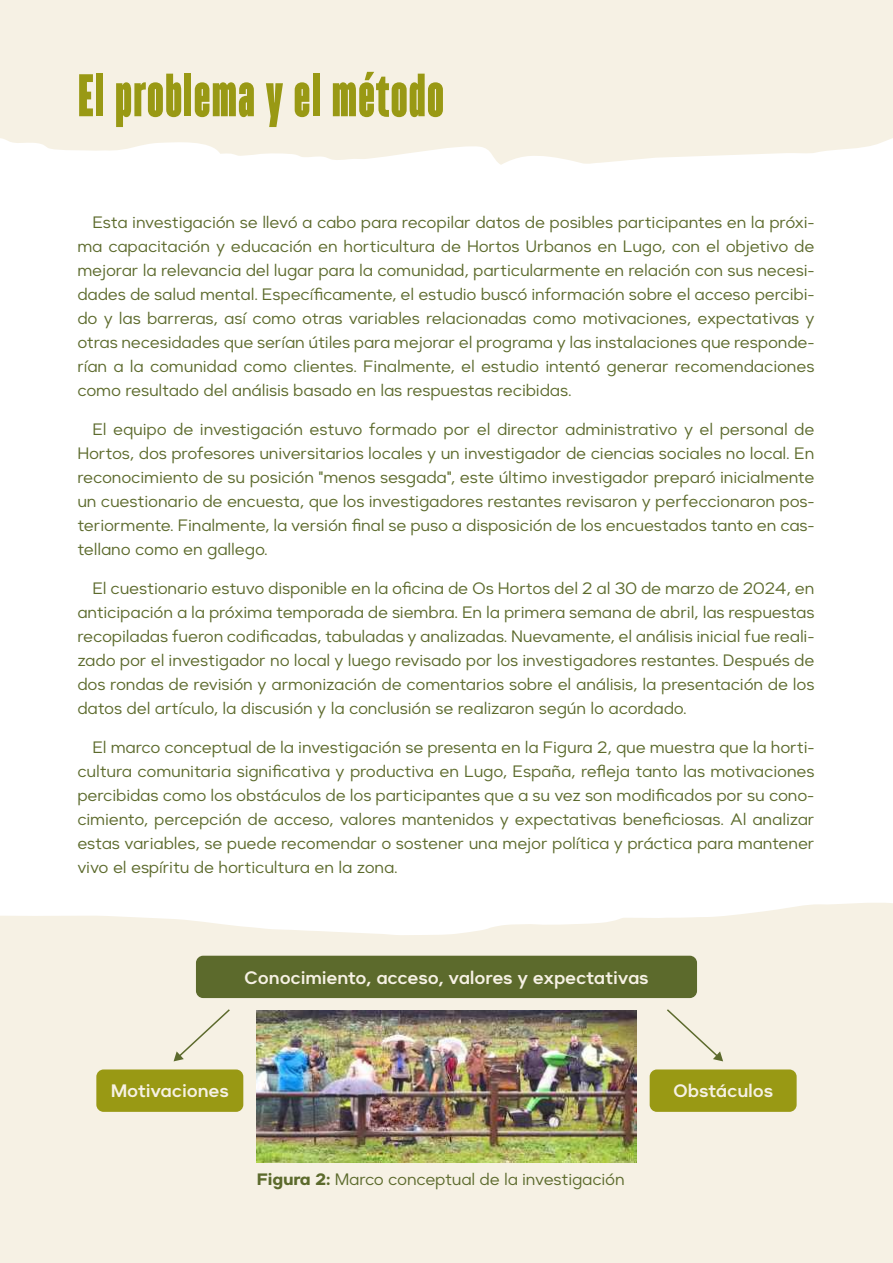
<style>
.page{position:relative;width:893px;height:1263px;background:#fff}
.page>*{position:absolute;margin:0;border:0;box-sizing:border-box;transform-origin:0 0}
.t1{font:900 60px "TT Bluescreens";letter-spacing:.02em;color:#999914}
.t2{font:600 18px "Suprema";letter-spacing:-.01em;color:#f6f1e4}
.t3{font:16.5px/24px "Suprema";letter-spacing:-.01em;color:#5c6a2c;text-align:justify}
.s1{font-weight:700}
</style>
<div class="page">
<svg style="left:0;top:903px;width:893px;height:360px;background:#f5f1e5"></svg>
<svg style="left:0;top:0;width:893px;height:165px;background:#f6f2e5"></svg>
<img style="left:257px;top:1011px;width:379px;height:151px">
<div style="left:196px;top:956px;width:501px;height:42px;background:#5c6a2c;border-radius:7px"></div>
<div style="left:96px;top:1069px;width:147px;height:43px;background:#999914;border-radius:7px"></div>
<div style="left:650px;top:1069px;width:147px;height:43px;background:#999914;border-radius:7px"></div>
<svg style="left:174px;top:1008px;width:57px;height:53px;background:#eeeada"></svg>
<svg style="left:665px;top:1008px;width:58px;height:53px;background:#eeeadb"></svg>
<h1 class="t1" style="left:77px;top:62px;width:368px">El problema y el método</h1>
<p class="t3" style="left:77px;top:210px;width:739px;text-indent:15px">Esta investigación se llevó a cabo para recopilar datos de posibles participantes en la próxi&shy;ma capacitación y educación en horticultura de Hortos Urbanos en Lugo, con el objetivo de mejorar la relevancia del lugar para la comunidad, particularmente en relación con sus necesi&shy;dades de salud mental. Específicamente, el estudio buscó información sobre el acceso percibi&shy;do y las barreras, así como otras variables relacionadas como motivaciones, expectativas y otras necesidades que serían útiles para mejorar el programa y las instalaciones que responde&shy;rían a la comunidad como clientes. Finalmente, el estudio intentó generar recomendaciones como resultado del análisis basado en las respuestas recibidas.</p>
<p class="t3" style="left:77px;top:417px;width:739px;text-indent:15px">El equipo de investigación estuvo formado por el director administrativo y el personal de Hortos, dos profesores universitarios locales y un investigador de ciencias sociales no local. En reconocimiento de su posición "menos sesgada", este último investigador preparó inicialmente un cuestionario de encuesta, que los investigadores restantes revisaron y perfeccionaron pos&shy;teriormente. Finalmente, la versión final se puso a disposición de los encuestados tanto en cas&shy;tellano como en gallego.</p>
<p class="t3" style="left:77px;top:576px;width:739px;text-indent:15px">El cuestionario estuvo disponible en la oficina de Os Hortos del 2 al 30 de marzo de 2024, en anticipación a la próxima temporada de siembra. En la primera semana de abril, las respuestas recopiladas fueron codificadas, tabuladas y analizadas. Nuevamente, el análisis inicial fue reali&shy;zado por el investigador no local y luego revisado por los investigadores restantes. Después de dos rondas de revisión y armonización de comentarios sobre el análisis, la presentación de los datos del artículo, la discusión y la conclusión se realizaron según lo acordado.</p>
<p class="t3" style="left:77px;top:735px;width:739px;text-indent:15px">El marco conceptual de la investigación se presenta en la Figura 2, que muestra que la horti&shy;cultura comunitaria significativa y productiva en Lugo, España, refleja tanto las motivaciones percibidas como los obstáculos de los participantes que a su vez son modificados por su cono&shy;cimiento, percepción de acceso, valores mantenidos y expectativas beneficiosas. Al analizar estas variables, se puede recomendar o sostener una mejor política y práctica para mantener vivo el espíritu de horticultura en la zona.</p>
<p class="t2" style="left:244px;top:966px;width:406px">Conocimiento, acceso, valores y expectativas</p>
<p class="t2" style="left:111px;top:1080px;width:120px">Motivaciones</p>
<p class="t2" style="left:673px;top:1080px;width:102px">Obstáculos</p>
<p class="t3" style="left:257px;top:1167px;width:370px"><span class="s1">Figura 2:</span> Marco conceptual de la investigación</p>
</div>
